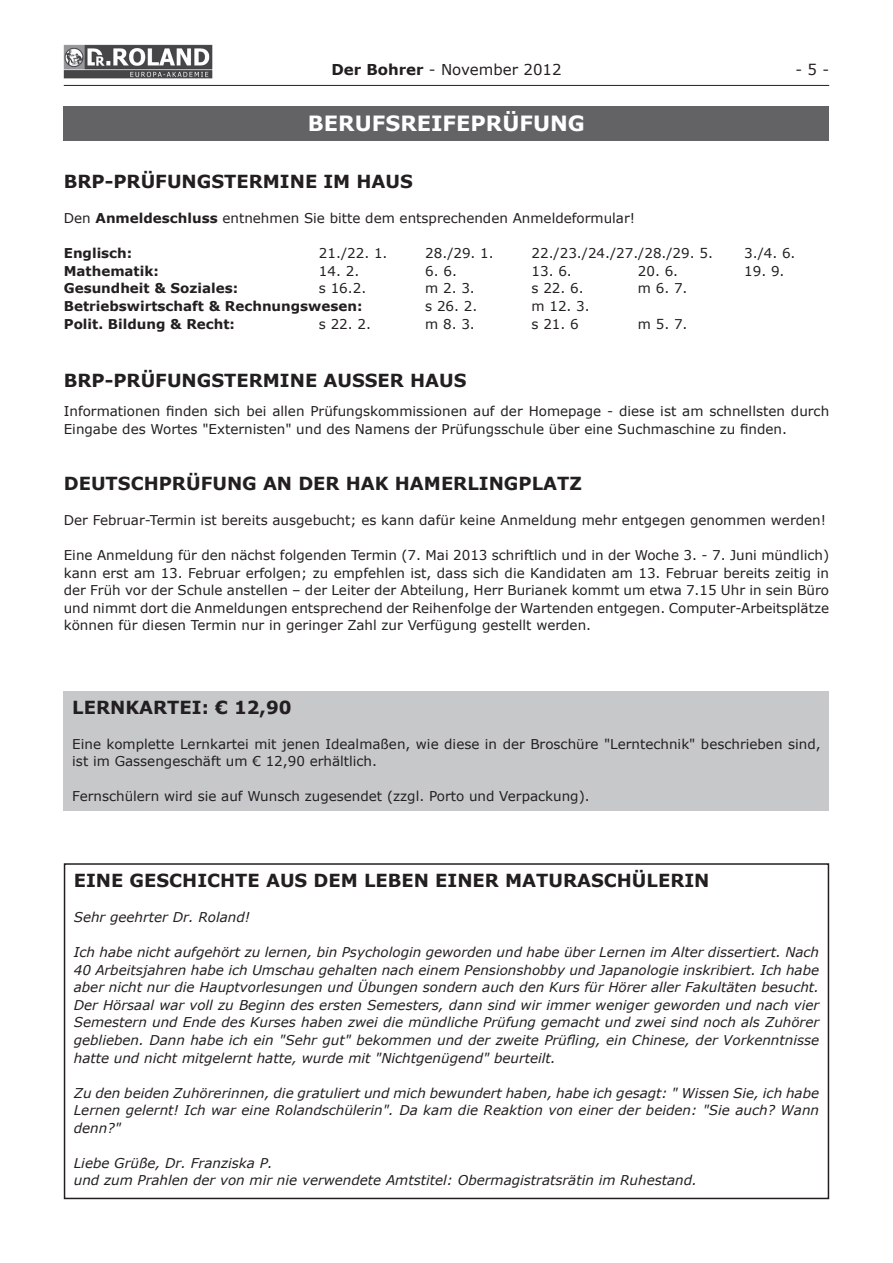
<style>
.page{position:relative;width:893px;height:1263px;background:#fff}
.page>*{position:absolute;margin:0;border:0;box-sizing:border-box;transform-origin:0 0}
.t1{font:700 21px "Verdana";color:#fff}
.t2{font:700 18px "Verdana";color:#231f20}
.t3{font:15px "Verdana";color:#231f20}
.t4{font:13.5px/17.5px "Verdana";color:#231f20}
.t5{font:italic 13.5px/17.5px "Verdana";color:#231f20;text-align:justify}
.t6{font:700 13.5px "Verdana";color:#231f20}
.s1{font-weight:700}
</style>
<div class="page">
<img style="left:64px;top:45px;width:149px;height:34px">
<hr style="left:64px;top:85px;width:765px;height:1px;background:#231f20">
<div style="left:64px;top:106px;width:765px;height:34px;background:#636366"></div>
<div style="left:64px;top:691px;width:765px;height:119px;background:#c7c8ca"></div>
<div style="left:64px;top:863px;width:765px;height:336px;border:2px solid #231f20"></div>
<p class="t3" style="left:331px;top:60px;width:232px"><span class="s1">DER BOHRER</span> - November 2012</p>
<p class="t3" style="left:795px;top:60px;width:35px">- 5 -</p>
<h1 class="t1" style="left:308px;top:110px;width:278px">BERUFSREIFEPRÜFUNG</h1>
<h2 class="t2" style="left:64px;top:170px;width:77px">BRP-PRÜFU</h2>
<h2 class="t2" style="left:182px;top:170px;width:69px">NGSTERMI</h2>
<h2 class="t2" style="left:290px;top:170px;width:110px">NE IM HAUS</h2>
<p class="t4" style="left:64px;top:209px;width:573px">Den <span class="s1">ANMELDESCHLUSS</span> entnehmen Sie bitte dem entsprechenden Anmeldeformular!</p>
<p class="t6" style="left:64px;top:245px;width:70px">ENGLISCH:</p>
<p class="t4" style="left:319px;top:244px;width:70px">21./22. 1.</p>
<p class="t4" style="left:425px;top:244px;width:70px">28./29. 1.</p>
<p class="t4" style="left:532px;top:244px;width:183px">22./23./24./27./28./29. 5.</p>
<p class="t4" style="left:744px;top:244px;width:53px">3./4. 6.</p>
<p class="t6" style="left:64px;top:262px;width:97px">MATHEMATIK:</p>
<p class="t4" style="left:319px;top:262px;width:42px">14. 2.</p>
<p class="t4" style="left:425px;top:262px;width:33px">6. 6.</p>
<p class="t4" style="left:532px;top:262px;width:42px">13. 6.</p>
<p class="t4" style="left:638px;top:262px;width:42px">20. 6.</p>
<p class="t4" style="left:744px;top:262px;width:42px">19. 9.</p>
<p class="t6" style="left:64px;top:280px;width:176px">GESUNDHEIT &amp; SOZIALES:</p>
<p class="t4" style="left:319px;top:279px;width:49px">s 16.2.</p>
<p class="t4" style="left:425px;top:279px;width:51px">m 2. 3.</p>
<p class="t4" style="left:532px;top:279px;width:54px">s 22. 6.</p>
<p class="t4" style="left:638px;top:279px;width:51px">m 6. 7.</p>
<p class="t6" style="left:64px;top:297px;width:300px">BETRIEBSWIRTSCHAFT &amp; RECHNUNGSWESEN:</p>
<p class="t4" style="left:425px;top:297px;width:54px">s 26. 2.</p>
<p class="t4" style="left:532px;top:297px;width:60px">m 12. 3.</p>
<p class="t6" style="left:64px;top:315px;width:173px">POLIT. BILDUNG &amp; RECHT:</p>
<p class="t4" style="left:319px;top:314px;width:54px">s 22. 2.</p>
<p class="t4" style="left:425px;top:314px;width:51px">m 8. 3.</p>
<p class="t4" style="left:532px;top:314px;width:49px">s 21. 6</p>
<p class="t4" style="left:638px;top:314px;width:51px">m 5. 7.</p>
<h2 class="t2" style="left:64px;top:369px;width:404px">BRP-PRÜFUNGSTERMIN E AUSSER HAUS</h2>
<p class="t4" style="left:64px;top:402px;width:767px">Informationen finden sich bei allen Prüfungskommissionen auf der Homepage - diese ist am schnellsten durch<br>Eingabe des Wortes "Externisten" und des Namens der Prüfungsschule über eine Suchmaschine zu finden.</p>
<h2 class="t2" style="left:64px;top:472px;width:123px">DEUTSCHPRÜFU</h2>
<h2 class="t2" style="left:227px;top:472px;width:86px">NG AN DER</h2>
<h2 class="t2" style="left:346px;top:472px;width:94px">HAK HAMER</h2>
<h2 class="t2" style="left:467px;top:472px;width:114px">LI NGP LATZ</h2>
<p class="t4" style="left:64px;top:511px;width:764px">Der Februar-Termin ist bereits ausgebucht; es kann dafür keine Anmeldung mehr entgegen genommen werden!</p>
<p class="t4" style="left:64px;top:546px;width:767px;text-align:justify">Eine Anmeldung für den nächst folgenden Termin (7. Mai 2013 schriftlich und in der Woche 3. - 7. Juni mündlich) kann erst am 13. Februar erfolgen; zu empfehlen ist, dass sich die Kandidaten am 13. Februar bereits zeitig in der Früh vor der Schule anstellen – der Leiter der Abteilung, Herr Burianek kommt um etwa 7.15 Uhr in sein Büro und nimmt dort die Anmeldungen entsprechend der Reihenfolge der Wartenden entgegen. Computer-Arbeitsplätze können für diesen Termin nur in geringer Zahl zur Verfügung gestellt werden.</p>
<h2 class="t2" style="left:72px;top:695px;width:14px">LER</h2>
<h2 class="t2" style="left:110px;top:695px;width:183px">NKARTEI : € 12,90</h2>
<p class="t4" style="left:72px;top:734px;width:750px">Eine komplette Lernkartei mit jenen Idealmaßen, wie diese in der Broschüre "Lerntechnik" beschrieben sind, ist im Gassengeschäft um € 12,90 erhältlich.</p>
<p class="t4" style="left:72px;top:787px;width:519px">Fernschülern wird sie auf Wunsch zugesendet (zzgl. Porto und Verpackung).</p>
<h2 class="t2" style="left:74px;top:869px;width:84px">EINE GESC</h2>
<h2 class="t2" style="left:182px;top:869px;width:146px">HICHTE AUS DEM</h2>
<h2 class="t2" style="left:364px;top:869px;width:13px">LEBE</h2>
<h2 class="t2" style="left:414px;top:869px;width:257px">N EI NER MATURASCHÜ LERI</h2>
<h2 class="t2" style="left:694px;top:869px;width:17px">N</h2>
<p class="t5" style="left:74px;top:908px;width:178px">Sehr geehrter Dr. Roland!</p>
<p class="t5" style="left:74px;top:943px;width:747px">Ich habe nicht aufgehört zu lernen, bin Psychologin geworden und habe über Lernen im Alter dissertiert. Nach 40 Arbeitsjahren habe ich Umschau gehalten nach einem Pensionshobby und Japanologie inskribiert. Ich habe aber nicht nur die Hauptvorlesungen und Übungen sondern auch den Kurs für Hörer aller Fakultäten besucht.<br>Der Hörsaal war voll zu Beginn des ersten Semesters, dann sind wir immer weniger geworden und nach vier Semestern und Ende des Kurses haben zwei die mündliche Prüfung gemacht und zwei sind noch als Zuhörer geblieben. Dann habe ich ein "Sehr gut" bekommen und der zweite Prüfling, ein Chinese, der Vorkenntnisse hatte und nicht mitgelernt hatte, wurde mit "Nichtgenügend" beurteilt.</p>
<p class="t5" style="left:74px;top:1083px;width:747px">Zu den beiden Zuhörerinnen, die gratuliert und mich bewundert haben, habe ich gesagt: " Wissen Sie, ich habe Lernen gelernt! Ich war eine Rolandschülerin". Da kam die Reaktion von einer der beiden: "Sie auch? Wann denn?"</p>
<p class="t5" style="left:74px;top:1154px;width:625px">Liebe Grüße, Dr. Franziska P.<br>und zum Prahlen der von mir nie verwendete Amtstitel: Obermagistratsrätin im Ruhestand.</p>
</div>
